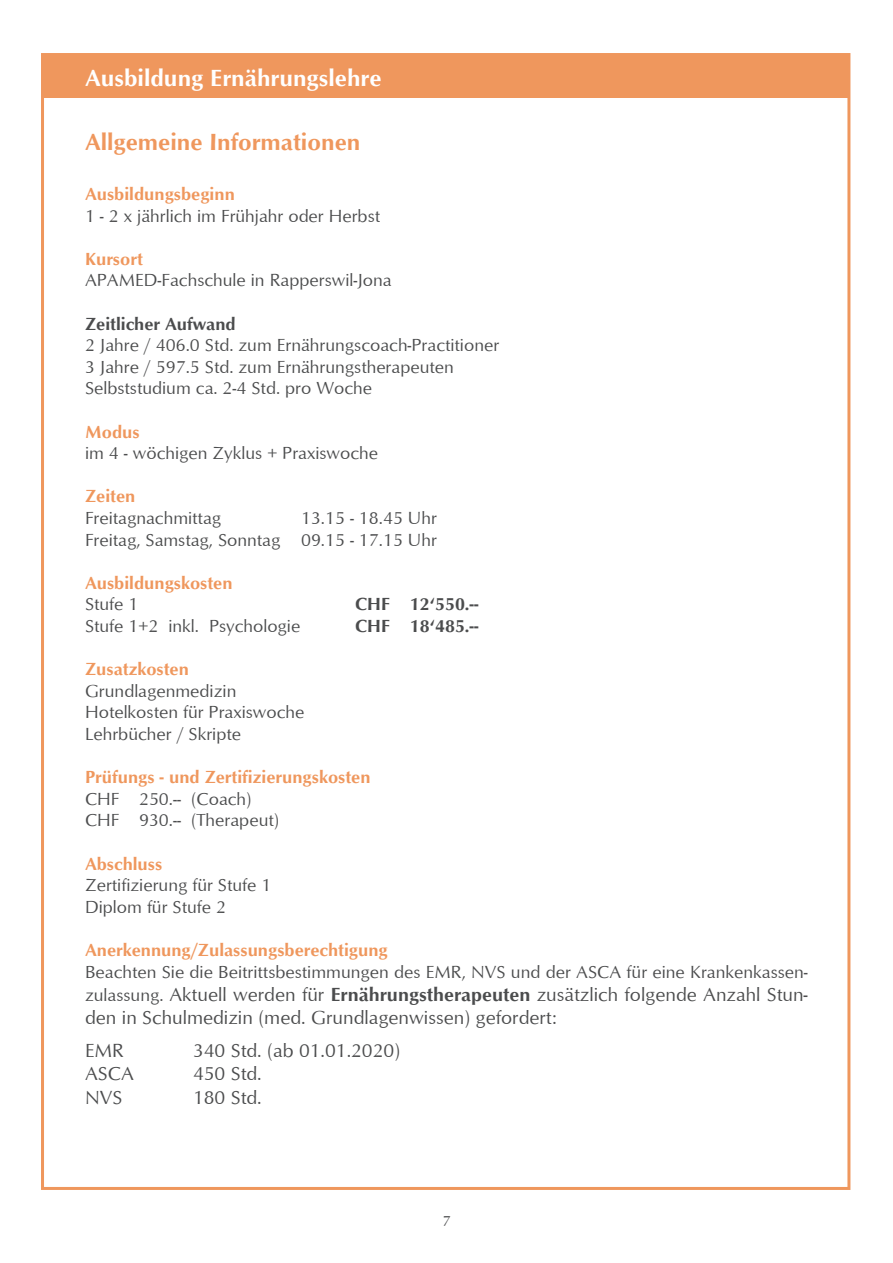
<style>
.page{position:relative;width:893px;height:1263px;background:#fff}
.page>*{position:absolute;margin:0;border:0;box-sizing:border-box;transform-origin:0 0}
.t1{font:700 24px "Optimum";color:#fff}
.t2{font:700 24px "Optimum";color:#ef975d}
.t3{font:19.5px/23.4px "Optimum";color:#4b4c4d}
.t4{font:18px/21.6px "Optimum";color:#4b4c4d}
.t5{font:700 18px "Optimum";color:#ef975d}
.t6{font:700 18px "Optimum";color:#4b4c4d}
.t7{font:15px "Optimum";color:#4b4c4d}
.s1{font-size:18px}
.s2{font-weight:700}
</style>
<div class="page">
<div style="left:43px;top:55px;width:807px;height:43px;background:#ef975d"></div>
<h1 class="t1" style="left:85px;top:64px;width:298px">Ausbildung Ernährungslehre</h1>
<h1 class="t2" style="left:85px;top:128px;width:277px">Allgemeine Informationen</h1>
<p class="t5" style="left:85px;top:183px;width:151px">Ausbildungsbeginn</p>
<p class="t4" style="left:85px;top:204px;width:297px">1 - 2 x jährlich im Frühjahr oder Herbst</p>
<p class="t5" style="left:85px;top:248px;width:59px">Kursort</p>
<p class="t4" style="left:85px;top:269px;width:308px">APAMED-Fachschule in Rapperswil-Jona</p>
<p class="t6" style="left:85px;top:313px;width:152px">Zeitlicher Aufwand</p>
<p class="t4" style="left:85px;top:334px;width:416px">2 Jahre / 406.0 Std. zum Ernährungscoach-Practitioner<br>3 Jahre / 597.5 Std. zum Ernährungstherapeuten<br>Selbststudium ca. 2-4 Std. pro Woche</p>
<p class="t5" style="left:85px;top:421px;width:56px">Modus</p>
<p class="t4" style="left:85px;top:442px;width:295px">im 4 - wöchigen Zyklus + Praxiswoche</p>
<p class="t5" style="left:85px;top:486px;width:52px">Zeiten</p>
<p class="t4" style="left:85px;top:506px;width:138px">Freitagnachmittag</p>
<p class="t4" style="left:85px;top:506px;width:353px;text-align:right">13.15 - 18.45 Uhr<br>Freitag, Samstag, Sonntag 09.15 - 17.15 Uhr</p>
<p class="t5" style="left:85px;top:572px;width:149px">Ausbildungskosten</p>
<p class="t4" style="left:85px;top:593px;width:55px">Stufe 1</p>
<p class="t6" style="left:355px;top:594px;width:125px">CHF 12‘550.--</p>
<p class="t4" style="left:85px;top:614px;width:217px">Stufe 1+2 inkl. Psychologie</p>
<p class="t6" style="left:355px;top:615px;width:125px">CHF 18‘485.--</p>
<p class="t5" style="left:85px;top:659px;width:105px">Zusatzkosten</p>
<p class="t4" style="left:85px;top:679px;width:221px">Grundlagenmedizin<br>Hotelkosten für Praxiswoche<br>Lehrbücher / Skripte</p>
<p class="t5" style="left:85px;top:767px;width:287px">Prüfungs - und Zertifizierungskosten</p>
<p class="t4" style="left:85px;top:787px;width:196px">CHF 250.-- (Coach)<br>CHF 930.-- (Therapeut)</p>
<p class="t5" style="left:85px;top:853px;width:79px">Abschluss</p>
<p class="t4" style="left:85px;top:874px;width:188px">Zertifizierung für Stufe 1<br>Diplom für Stufe 2</p>
<p class="t5" style="left:85px;top:939px;width:304px">Anerkennung/Zulassungsberechtigung</p>
<p class="t4" style="left:85px;top:960px;width:724px">Beachten Sie die Beitrittsbestimmungen des EMR, NVS und der ASCA für eine Krankenkassen-</p>
<p class="t3" style="left:85px;top:982px;width:724px"><span class="s1">zulassung.</span> Aktuell werden für <span class="s2">Ernährungstherapeuten</span> zusätzlich folgende Anzahl Stun&shy;den in Schulmedizin (med. Grundlagenwissen) gefordert:</p>
<p class="t3" style="left:85px;top:1038px;width:40px">EMR</p>
<p class="t3" style="left:193px;top:1038px;width:209px">340 Std. (ab 01.01.2020)</p>
<p class="t3" style="left:85px;top:1061px;width:50px">ASCA</p>
<p class="t3" style="left:193px;top:1061px;width:70px">450 Std.</p>
<p class="t3" style="left:85px;top:1085px;width:39px">NVS</p>
<p class="t3" style="left:193px;top:1085px;width:70px">180 Std.</p>
<p class="t7" style="left:442px;top:1212px;width:10px">7</p>
</div>
